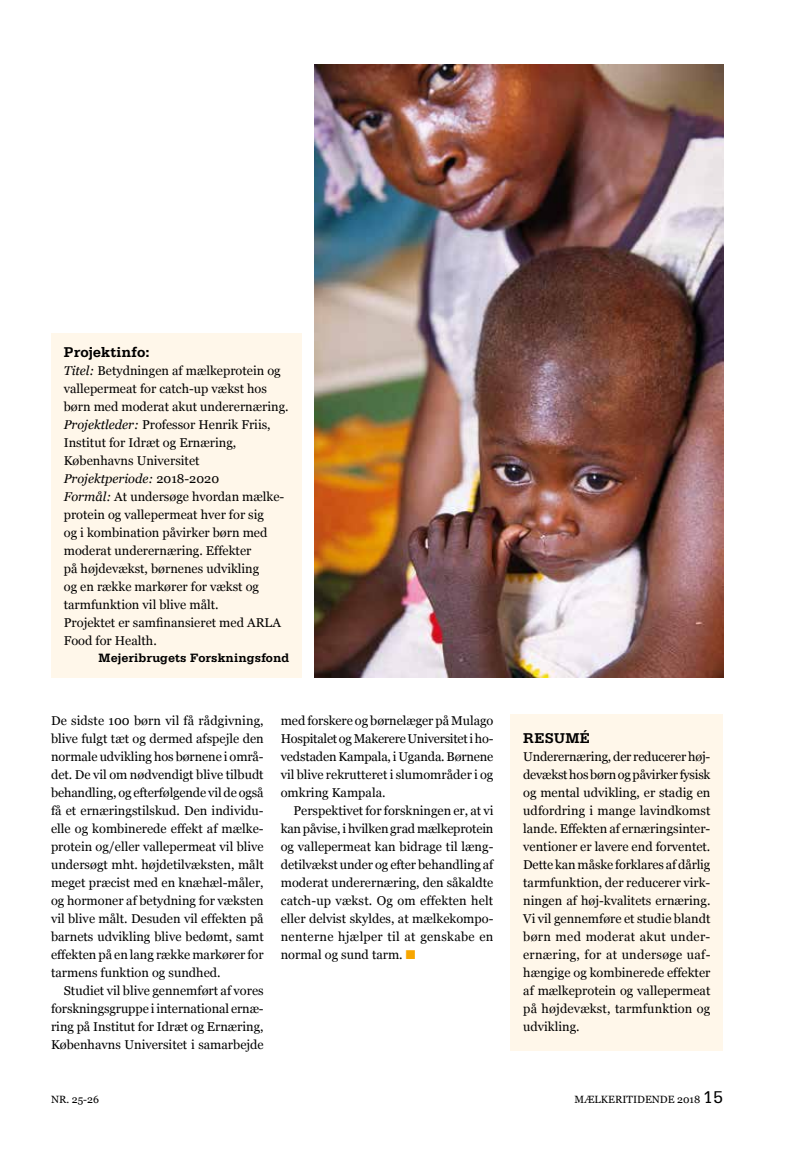
<style>
.page{position:relative;width:787px;height:1149px;background:#fff}
.page>*{position:absolute;margin:0;border:0;box-sizing:border-box;transform-origin:0 0}
.t1{font:700 15px "Serifa";letter-spacing:.005em;color:#000}
.t2{font:12.75px/18px "Georgia";color:#000;text-align:justify}
.t3{font:700 12.75px "Serifa";color:#000}
.t4{font:10.5px "Georgia";color:#000}
.s1{font-style:italic}
.s2{color:#f7a600}
.s3{font-family:"Serifa";font-size:18px}
</style>
<div class="page">
<div style="left:510px;top:714px;width:213px;height:336px;background:#fff7ea"></div>
<img style="left:315px;top:64px;width:408px;height:613px">
<div style="left:51px;top:333px;width:251px;height:344px;background:#fff7ea"></div>
<p class="t1" style="left:64px;top:343px;width:87px">Projektinfo:</p>
<p class="t2" style="left:64px;top:361px;width:226px;text-align:left"><span class="s1">Titel:</span> Betydningen af mælkeprotein og vallepermeat for catch-up vækst hos børn med moderat akut underernæring.<br><span class="s1">Projektleder:</span> Professor Henrik Friis, Institut for Idræt og Ernæring, Københavns Universitet <span class="s1">Projektperiode:</span> 2018-2020<br><span class="s1">Formål:</span> At undersøge hvordan mælke&shy;protein og vallepermeat hver for sig<br>og i kombination påvirker børn med moderat underernæring. Effekter<br>på højdevækst, børnenes udvikling<br>og en række markører for vækst og tarmfunktion vil blive målt.<br>Projektet er samfinansieret med ARLA Food for Health.</p>
<p class="t3" style="left:99px;top:650px;width:192px">Mejeribrugets Forskningsfond</p>
<p class="t2" style="left:51px;top:711px;width:214px">De sidste 100 børn vil få rådgivning, blive fulgt tæt og dermed afspejle den normale udvikling hos børnene i områ&shy;det. De vil om nødvendigt blive tilbudt behandling, og efterfølgende vil de også få et ernæringstilskud. Den individu&shy;elle og kombinerede effekt af mælke&shy;protein og/eller vallepermeat vil blive undersøgt mht. højdetilvæksten, målt meget præcist med en knæhæl-måler, og hormoner af betydning for væksten vil blive målt. Desuden vil effekten på barnets udvikling blive bedømt, samt effekten på en lang række markører for tarmens funktion og sundhed.</p>
<p class="t2" style="left:51px;top:981px;width:214px;text-indent:13px">Studiet vil blive gennemført af vores forskningsgruppe i international ernæ&shy;ring på Institut for Idræt og Ernæring, Københavns Universitet i samarbejde</p>
<p class="t2" style="left:281px;top:711px;width:214px">med forskere og børnelæger på Mulago Hospitalet og Makerere Universitet i ho&shy;vedstaden Kampala, i Uganda. Børnene vil blive rekrutteret i slumområder i og omkring Kampala.</p>
<p class="t2" style="left:281px;top:801px;width:214px;text-indent:13px">Perspektivet for forskningen er, at vi kan påvise, i hvilken grad mælkeprotein og vallepermeat kan bidrage til læng&shy;detilvækst under og efter behandling af moderat underernæring, den såkaldte catch-up vækst. Og om effekten helt eller delvist skyldes, at mælkekompo&shy;nenterne hjælper til at genskabe en normal og sund tarm. <span class="s2">■</span></p>
<p class="t1" style="left:523px;top:729px;width:68px">RESUMÉ</p>
<p class="t2" style="left:523px;top:747px;width:189px">Underernæring, der reducerer høj&shy;devækst hos børn og påvirker fysisk og mental udvikling, er stadig en udfordring i mange lavindkomst lande. Effekten af ernæringsinter&shy;ventioner er lavere end forventet.<br>Dette kan måske forklares af dårlig tarmfunktion, der reducerer virk&shy;ningen af høj-kvalitets ernæring.<br>Vi vil gennemføre et studie blandt børn med moderat akut under&shy;ernæring, for at undersøge uaf&shy;hængige og kombinerede effekter af mælkeprotein og vallepermeat på højdevækst, tarmfunktion og udvikling.</p>
<p class="t4" style="left:51px;top:1093px;width:49px">NR. 25-26</p>
<p class="t4" style="left:574px;top:1093px;width:150px">MÆLKERITIDENDE 2018 <span class="s3">15</span></p>
</div>
